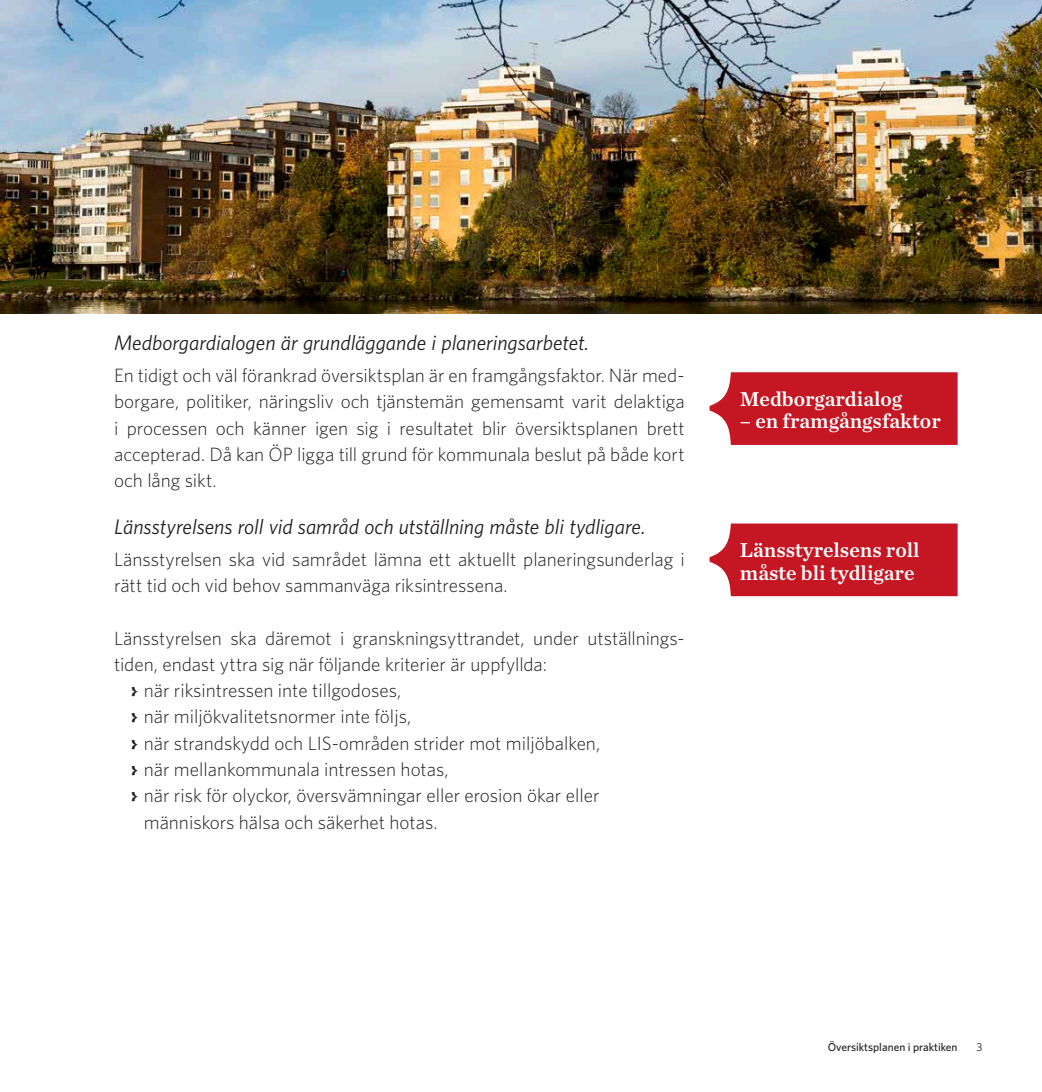
<style>
.page{position:relative;width:1042px;height:1092px;background:#fff}
.page>*{position:absolute;margin:0;border:0;box-sizing:border-box;transform-origin:0 0}
.t1{font:21px/22.8px "Chronicle Text G1 Semi";color:#fff}
.t2{font:300 19.25px/26.2px "Whitney";color:#231f20;text-align:justify}
.t3{font:italic 19.25px "Whitney";letter-spacing:-.005em;color:#231f20}
.t4{font:500 11.38px "Whitney";color:#231f20}
.t5{font:11.38px "Whitney";color:#231f20}
.s1{font-family:"SKL Tecken";font-weight:400;font-size:17.5px}
</style>
<div class="page">
<svg style="left:709px;top:372px;width:248px;height:73px;background:#c82733"></svg>
<svg style="left:709px;top:523px;width:248px;height:73px;background:#c82834"></svg>
<img style="left:0;top:0;width:1042px;height:313px">
<p class="t3" style="left:114px;top:330px;width:476px">Medborgardialogen är grundläggande i planeringsarbetet.</p>
<p class="t2" style="left:114px;top:361px;width:572px">En tidigt och väl förankrad översiktsplan är en framgångsfaktor. När med&shy;borgare, politiker, näringsliv och tjänstemän gemensamt varit delaktiga i processen och känner igen sig i resultatet blir översiktsplanen brett accepterad. Då kan ÖP ligga till grund för kommunala beslut på både kort och lång sikt.</p>
<p class="t3" style="left:114px;top:514px;width:533px">Länsstyrelsens roll vid samråd och utställning måste bli tydligare.</p>
<p class="t2" style="left:114px;top:545px;width:572px">Länsstyrelsen ska vid samrådet lämna ett aktuellt planeringsunderlag i rätt tid och vid behov sammanväga riksintressena.</p>
<p class="t2" style="left:114px;top:624px;width:569px">Länsstyrelsen ska däremot i granskningsyttrandet, under utställnings-</p>
<p class="t2" style="left:114px;top:650px;width:434px">tiden, endast yttra sig när följande kriterier är uppfyllda:</p>
<p class="t2" style="left:129px;top:676px;width:274px"><span class="s1">&gt;</span> när riksintressen inte tillgodoses,</p>
<p class="t2" style="left:129px;top:703px;width:284px"><span class="s1">&gt;</span> när miljökvalitetsnormer inte följs,</p>
<p class="t2" style="left:129px;top:729px;width:472px"><span class="s1">&gt;</span> när strandskydd och LIS-områden strider mot miljöbalken,</p>
<p class="t2" style="left:129px;top:755px;width:321px"><span class="s1">&gt;</span> när mellankommunala intressen hotas,</p>
<p class="t2" style="left:129px;top:781px;width:472px"><span class="s1">&gt;</span> när risk för olyckor, översvämningar eller erosion ökar eller</p>
<p class="t2" style="left:144px;top:808px;width:295px">människors hälsa och säkerhet hotas.</p>
<p class="t1" style="left:740px;top:386px;width:164px">Medborgardialog</p>
<p class="t1" style="left:740px;top:409px;width:202px">– en framgångsfaktor</p>
<p class="t1" style="left:740px;top:537px;width:181px">Länsstyrelsens roll måste bli tydligare</p>
<p class="t4" style="left:828px;top:1039px;width:131px">Översiktsplanen i praktiken</p>
<p class="t5" style="left:976px;top:1039px;width:7px">3</p>
</div>
